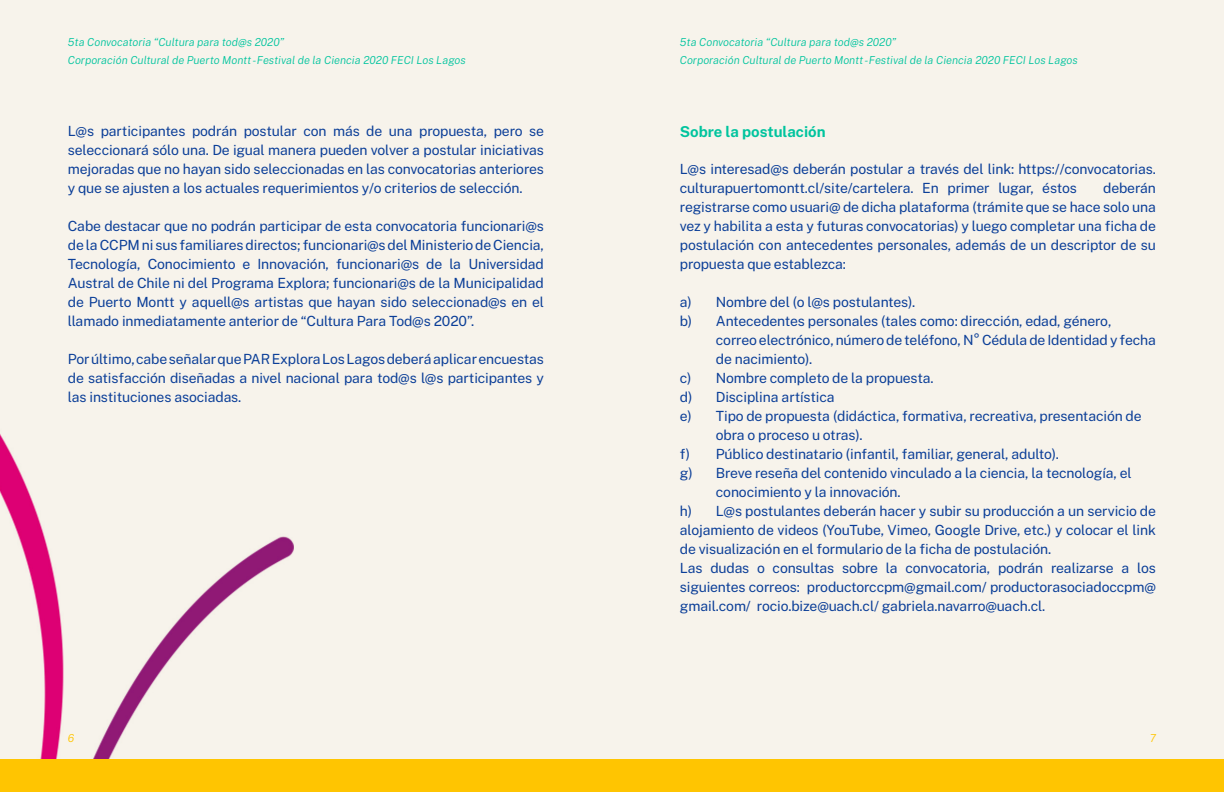
<style>
.page{position:relative;width:1224px;height:792px;background:#fff}
.page>*{position:absolute;margin:0;border:0;box-sizing:border-box;transform-origin:0 0}
.t1{font:700 15px "Public Sans";color:#00c49e}
.t2{font:14px/19px "Public Sans";letter-spacing:-.01em;color:#0c3f98;text-align:justify}
.t3{font:italic 300 11px/18px "Public Sans";color:#00c49e}
.t4{font:italic 300 11px "Public Sans";color:#ffc501}
</style>
<div class="page">
<div style="left:0;top:0;width:612px;height:792px;background:#f7f3eb"></div>
<img style="left:0;top:433px;width:294px;height:327px">
<div style="left:612px;top:0;width:612px;height:792px;background:#f7f3eb"></div>
<div style="left:0;top:760px;width:612px;height:32px;background:#ffc501"></div>
<div style="left:612px;top:760px;width:612px;height:32px;background:#ffc501"></div>
<p class="t3" style="left:68px;top:33px;width:400px">5ta Convocatoria “Cultura para tod@s 2020”<br>Corporación Cultural de Puerto Montt -Festival de la Ciencia 2020 FECI Los Lagos</p>
<p class="t3" style="left:680px;top:33px;width:400px">5ta Convocatoria “Cultura para tod@s 2020”<br>Corporación Cultural de Puerto Montt -Festival de la Ciencia 2020 FECI Los Lagos</p>
<p class="t2" style="left:68px;top:120px;width:478px">L@s participantes podrán postular con más de una propuesta, pero se seleccionará sólo una. De igual manera pueden volver a postular iniciativas mejoradas que no hayan sido seleccionadas en las convocatorias anteriores y que se ajusten a los actuales requerimientos y/o criterios de selección.</p>
<p class="t2" style="left:68px;top:215px;width:478px">Cabe destacar que no podrán participar de esta convocatoria funcionari@s de la CCPM ni sus familiares directos; funcionari@s del Ministerio de Ciencia, Tecnología, Conocimiento e Innovación, funcionari@s de la Universidad Austral de Chile ni del Programa Explora; funcionari@s de la Municipalidad de Puerto Montt y aquell@s artistas que hayan sido seleccionad@s en el llamado inmediatamente anterior de “Cultura Para Tod@s 2020”.</p>
<p class="t2" style="left:68px;top:348px;width:478px">Por último, cabe señalar que PAR Explora Los Lagos deberá aplicar encuestas de satisfacción diseñadas a nivel nacional para tod@s l@s participantes y las instituciones asociadas.</p>
<p class="t1" style="left:680px;top:120px;width:147px">Sobre la postulación</p>
<p class="t2" style="left:680px;top:158px;width:478px">L@s interesad@s deberán postular a través del link: https://convocatorias. culturapuertomontt.cl/site/cartelera. En primer lugar, éstos</p>
<p class="t2" style="left:680px;top:177px;width:478px;text-indent:423px">deberán registrarse como usuari@ de dicha plataforma (trámite que se hace solo una vez y habilita a esta y futuras convocatorias) y luego completar una ficha de postulación con antecedentes personales, además de un descriptor de su propuesta que establezca:</p>
<p class="t2" style="left:680px;top:291px;width:237px">a) Nombre del (o l@s postulantes).</p>
<p class="t2" style="left:680px;top:310px;width:433px">b) Antecedentes personales (tales como: dirección, edad, género,</p>
<p class="t2" style="left:716px;top:329px;width:442px">correo electrónico, número de teléfono, N° Cédula de Identidad y fecha</p>
<p class="t2" style="left:716px;top:348px;width:98px">de nacimiento).</p>
<p class="t2" style="left:680px;top:367px;width:255px">c) Nombre completo de la propuesta.</p>
<p class="t2" style="left:680px;top:386px;width:156px">d) Disciplina artística</p>
<p class="t2" style="left:680px;top:405px;width:463px">e) Tipo de propuesta (didáctica, formativa, recreativa, presentación de</p>
<p class="t2" style="left:716px;top:424px;width:148px">obra o proceso u otras).</p>
<p class="t2" style="left:680px;top:443px;width:381px">f) Público destinatario (infantil, familiar, general, adulto).</p>
<p class="t2" style="left:680px;top:462px;width:453px">g) Breve reseña del contenido vinculado a la ciencia, la tecnología, el</p>
<p class="t2" style="left:716px;top:481px;width:186px">conocimiento y la innovación.</p>
<p class="t2" style="left:680px;top:500px;width:478px">h) L@s postulantes deberán hacer y subir su producción a un servicio de</p>
<p class="t2" style="left:680px;top:519px;width:478px">alojamiento de videos (YouTube, Vimeo, Google Drive, etc.) y colocar el link</p>
<p class="t2" style="left:680px;top:538px;width:373px">de visualización en el formulario de la ficha de postulación.</p>
<p class="t2" style="left:680px;top:557px;width:478px">Las dudas o consultas sobre la convocatoria, podrán realizarse a los</p>
<p class="t2" style="left:680px;top:576px;width:478px">siguientes correos: productorccpm@gmail.com/ productorasociadoccpm@</p>
<p class="t2" style="left:680px;top:595px;width:367px">gmail.com/ rocio.bize@uach.cl/ gabriela.navarro@uach.cl.</p>
<p class="t4" style="left:68px;top:731px;width:8px">6</p>
<p class="t4" style="left:1150px;top:731px;width:8px">7</p>
</div>
